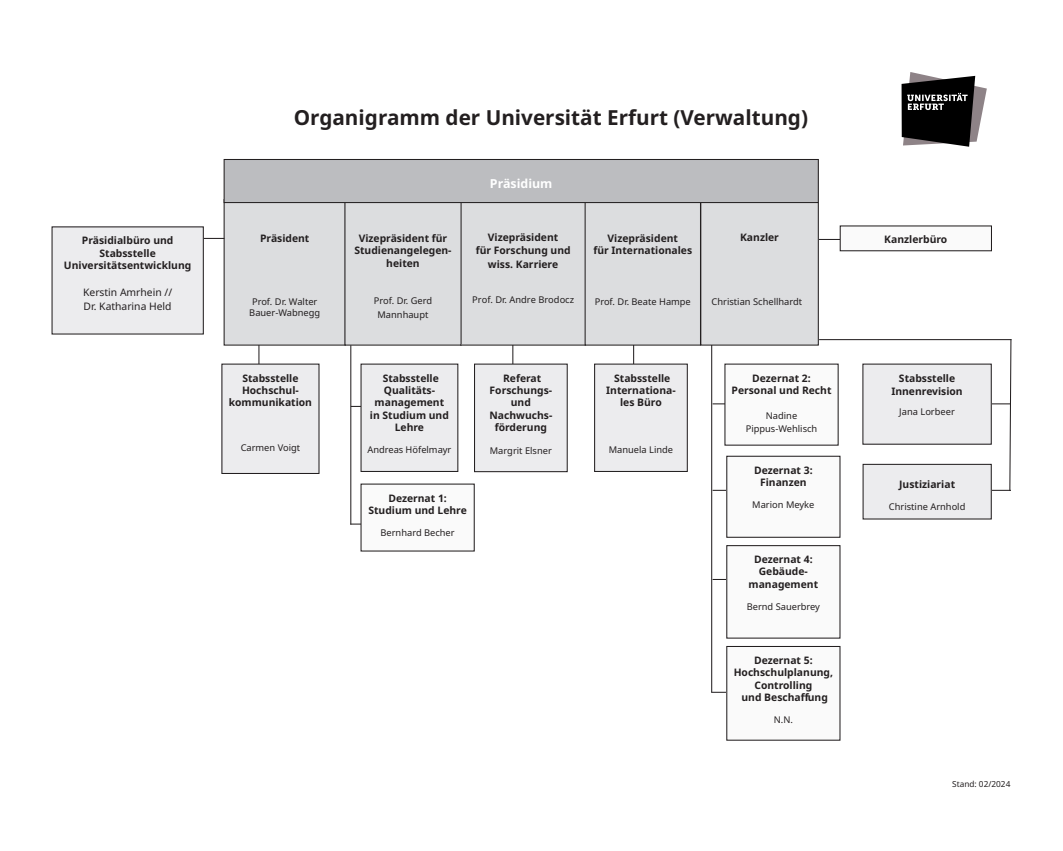
<style>
.page{position:relative;width:1063px;height:851px;background:#fff}
.page>*{position:absolute;margin:0;border:0;box-sizing:border-box;transform-origin:0 0}
.t1{font:700 20.7px "Noto Sans";color:#231f20}
.t2{font:700 12.38px "Noto Sans";color:#fff}
.t3{font:700 10.35px/12.4px "Noto Sans";color:#231f20;text-align:center}
.t4{font:10.35px "Noto Sans";color:#231f20}
.t5{font:9.3px/14.5px "Noto Sans";color:#231f20;text-align:center}
.t6{font:8.25px "Noto Sans";color:#231f20}
</style>
<div class="page">
<svg style="left:713px;top:579px;width:13px;height:1px"></svg>
<hr style="left:713px;top:489px;width:20px;height:2px;background:#231f20">
<hr style="left:810px;top:239px;width:30px;height:1px;background:#231f20">
<hr style="left:512px;top:344px;width:1px;height:32px;background:#231f20">
<hr style="left:633px;top:344px;width:1px;height:33px;background:#231f20">
<hr style="left:711px;top:343px;width:1px;height:349px;background:#231f20">
<div style="left:701px;top:199px;width:117px;height:146px;background:#dcdddf"></div>
<div style="left:700px;top:199px;width:119px;height:146px;border:1px solid #231f20"></div>
<div style="left:461px;top:199px;width:125px;height:146px;background:#dcdddf"></div>
<div style="left:585px;top:199px;width:115px;height:146px;background:#dcdddf"></div>
<div style="left:585px;top:199px;width:116px;height:146px;border:1px solid #231f20"></div>
<div style="left:224px;top:199px;width:121px;height:146px;background:#dcdddf"></div>
<div style="left:345px;top:199px;width:116px;height:146px;background:#dcdddf"></div>
<div style="left:224px;top:159px;width:594px;height:43px;background:#bcbdc0"></div>
<div style="left:224px;top:159px;width:595px;height:44px;border:1px solid #231f20"></div>
<div style="left:727px;top:456px;width:113px;height:81px;background:#fafafa"></div>
<div style="left:726px;top:455px;width:115px;height:82px;border:1px solid #231f20"></div>
<div style="left:725px;top:364px;width:113px;height:81px;background:#fafafa"></div>
<div style="left:727px;top:545px;width:113px;height:93px;background:#fafafa"></div>
<div style="left:863px;top:364px;width:128px;height:80px;background:#ececee"></div>
<div style="left:840px;top:226px;width:151px;height:25px;background:#fafafa"></div>
<div style="left:840px;top:225px;width:152px;height:26px;border:1px solid #231f20"></div>
<div style="left:52px;top:227px;width:151px;height:107px;background:#ececee"></div>
<hr style="left:258px;top:345px;width:1px;height:30px;background:#231f20">
<div style="left:222px;top:364px;width:97px;height:109px;background:#ececee"></div>
<div style="left:475px;top:364px;width:92px;height:107px;background:#ececee"></div>
<div style="left:474px;top:363px;width:94px;height:109px;border:1px solid #231f20"></div>
<div style="left:361px;top:364px;width:97px;height:107px;background:#ececee"></div>
<div style="left:595px;top:364px;width:92px;height:107px;background:#ececee"></div>
<div style="left:594px;top:363px;width:94px;height:109px;border:1px solid #231f20"></div>
<svg style="left:204px;top:238px;width:20px;height:1px"></svg>
<svg style="left:990px;top:339px;width:22px;height:152px"></svg>
<hr style="left:819px;top:339px;width:192px;height:1px;background:#231f20">
<svg style="left:902px;top:72px;width:85px;height:75px"></svg>
<div style="left:863px;top:464px;width:128px;height:55px;background:#ececee"></div>
<div style="left:863px;top:464px;width:129px;height:55px;border:1px solid #231f20"></div>
<hr style="left:350px;top:345px;width:1px;height:179px;background:#231f20">
<div style="left:361px;top:484px;width:113px;height:67px;background:#fafafa"></div>
<svg style="left:711px;top:691px;width:15px;height:1px"></svg>
<div style="left:727px;top:646px;width:113px;height:94px;background:#fafafa"></div>
<p class="t1" style="left:294px;top:103px;width:516px">Organigramm der Universität Erfurt (Verwaltung)</p>
<p class="t2" style="left:490px;top:175px;width:64px">Präsidium</p>
<p class="t3" style="left:476px;top:230px;width:97px;line-height:13.4px">Vizepräsident<br>für Forschung und wiss. Karriere</p>
<p class="t5" style="left:472px;top:292px;width:103px">Prof. Dr. Andre Brodocz</p>
<p class="t3" style="left:740px;top:231px;width:40px">Kanzler</p>
<p class="t3" style="left:359px;top:232px;width:90px">Vizepräsident für</p>
<p class="t3" style="left:354px;top:244px;width:99px">Studienangelegen&shy;heiten</p>
<p class="t5" style="left:374px;top:293px;width:60px">Prof. Dr. Gerd<br>Mannhaupt</p>
<p class="t3" style="left:593px;top:232px;width:100px">Vizepräsident<br>für Internationales</p>
<p class="t3" style="left:260px;top:232px;width:51px">Präsident</p>
<p class="t3" style="left:82px;top:234px;width:93px">Präsidialbüro und</p>
<p class="t3" style="left:884px;top:234px;width:65px">Kanzlerbüro</p>
<p class="t3" style="left:64px;top:247px;width:129px">Stabsstelle<br>Universitätsentwicklung</p>
<p class="t4" style="left:83px;top:285px;width:91px">Kerstin Amrhein //</p>
<p class="t4" style="left:84px;top:298px;width:90px">Dr. Katharina Held</p>
<p class="t5" style="left:595px;top:294px;width:98px">Prof. Dr. Beate Hampe</p>
<p class="t5" style="left:252px;top:294px;width:67px">Prof. Dr. Walter</p>
<p class="t5" style="left:249px;top:305px;width:72px">Bauer-Wabnegg</p>
<p class="t5" style="left:712px;top:295px;width:92px">Christian Schellhardt</p>
<p class="t3" style="left:242px;top:372px;width:58px">Stabsstelle</p>
<p class="t3" style="left:229px;top:384px;width:85px">Hochschul&shy;kommunikation</p>
<p class="t5" style="left:241px;top:440px;width:61px">Carmen Voigt</p>
<p class="t3" style="left:383px;top:372px;width:58px">Stabsstelle</p>
<p class="t3" style="left:370px;top:384px;width:81px">Qualitäts&shy;management in Studium und<br>Lehre</p>
<p class="t5" style="left:367px;top:442px;width:86px">Andreas Höfelmayr</p>
<p class="t3" style="left:388px;top:491px;width:60px">Dezernat 1:</p>
<p class="t3" style="left:368px;top:504px;width:100px">Studium und Lehre</p>
<p class="t5" style="left:381px;top:525px;width:76px">Bernhard Becher</p>
<p class="t3" style="left:503px;top:372px;width:40px">Referat</p>
<p class="t3" style="left:490px;top:384px;width:64px">Forschungs-</p>
<p class="t3" style="left:511px;top:396px;width:22px">und</p>
<p class="t3" style="left:489px;top:409px;width:64px">Nachwuchs-</p>
<p class="t3" style="left:495px;top:421px;width:54px">förderung</p>
<p class="t5" style="left:490px;top:443px;width:63px">Margrit Elsner</p>
<p class="t3" style="left:614px;top:372px;width:58px">Stabsstelle</p>
<p class="t3" style="left:606px;top:384px;width:71px">Internationa&shy;les Büro</p>
<p class="t5" style="left:609px;top:442px;width:66px">Manuela Linde</p>
<p class="t3" style="left:752px;top:372px;width:60px">Dezernat 2:</p>
<p class="t3" style="left:732px;top:384px;width:101px">Personal und Recht</p>
<p class="t5" style="left:766px;top:408px;width:33px">Nadine</p>
<p class="t5" style="left:746px;top:421px;width:73px">Pippus-Wehlisch</p>
<p class="t3" style="left:754px;top:464px;width:60px">Dezernat 3:</p>
<p class="t3" style="left:760px;top:476px;width:48px">Finanzen</p>
<p class="t5" style="left:752px;top:498px;width:64px">Marion Meyke</p>
<p class="t3" style="left:754px;top:553px;width:60px">Dezernat 4:<br>Gebäude-</p>
<p class="t3" style="left:749px;top:578px;width:71px">management</p>
<p class="t5" style="left:747px;top:599px;width:75px">Bernd Sauerbrey</p>
<p class="t3" style="left:734px;top:654px;width:101px">Dezernat 5:<br>Hochschulplanung,<br>Controlling<br>und Beschaffung</p>
<p class="t5" style="left:774px;top:712px;width:21px">N.N.</p>
<p class="t3" style="left:891px;top:371px;width:73px;line-height:13.4px">Stabsstelle<br>Innenrevision</p>
<p class="t5" style="left:899px;top:405px;width:57px">Jana Lorbeer</p>
<p class="t3" style="left:899px;top:478px;width:57px">Justiziariat</p>
<p class="t5" style="left:889px;top:499px;width:78px">Christine Arnhold</p>
<p class="t6" style="left:952px;top:777px;width:60px">Stand: 02/2024</p>
</div>
